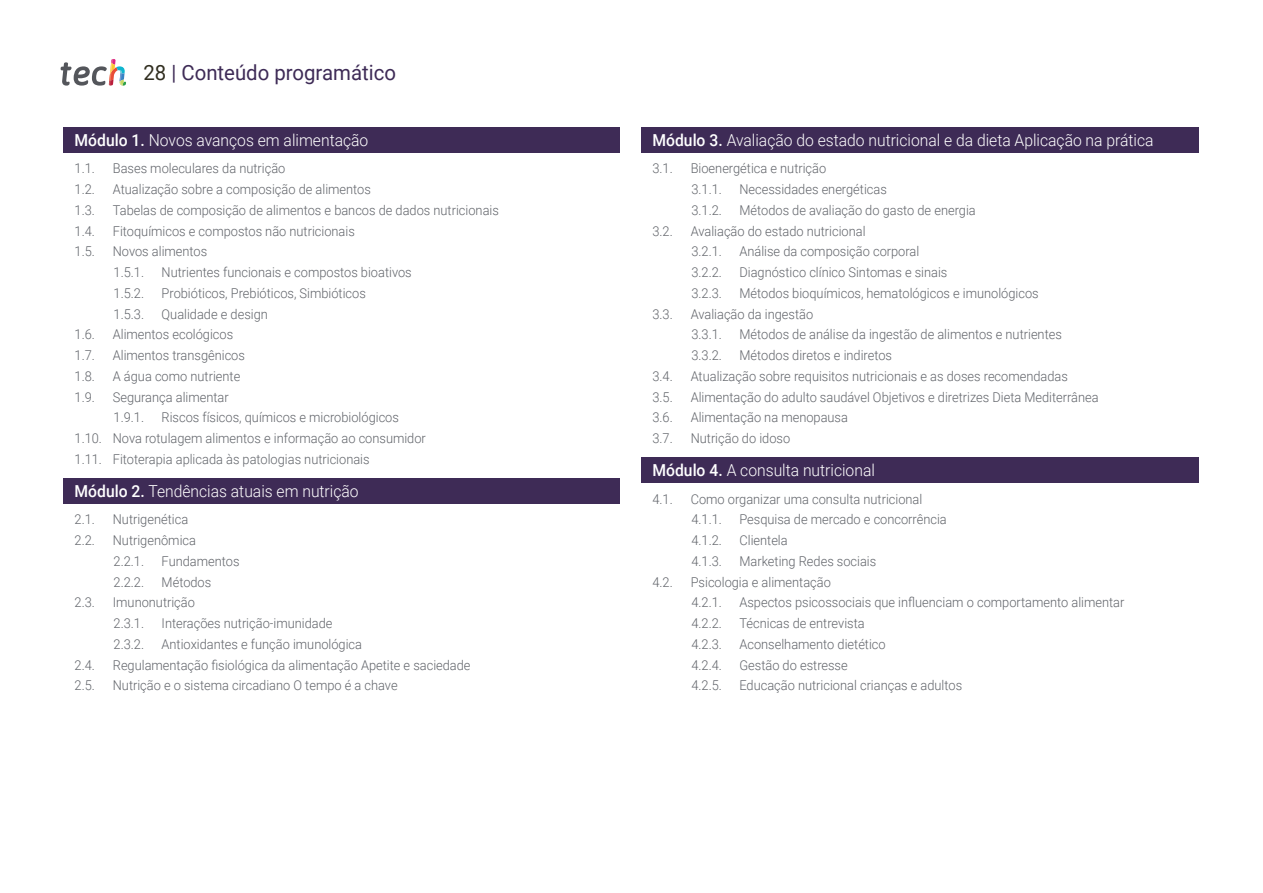
<style>
.page{position:relative;width:1263px;height:893px;background:#fff}
.page>*{position:absolute;margin:0;border:0;box-sizing:border-box;transform-origin:0 0}
.t1{font:21px "Roboto";color:#3e2b56}
.t2{font:300 16.5px "Roboto";color:#fff;scale:.95 1}
.t3{font:300 13.5px/20.7px "Roboto";color:#61646a;scale:.95 1}
.s1{color:#312e20}
.s2{font-weight:500}
</style>
<div class="page">
<svg style="left:61px;top:59px;width:65px;height:27px"></svg>
<div style="left:64px;top:128px;width:556px;height:25px;background:#3e2b56"></div>
<div style="left:64px;top:478px;width:556px;height:25px;background:#3e2b56"></div>
<div style="left:641px;top:128px;width:558px;height:25px;background:#3e2b56"></div>
<div style="left:641px;top:458px;width:558px;height:25px;background:#3e2b56"></div>
<h1 class="t1" style="left:144px;top:57px;width:254px"><span class="s1">28</span> | Conteúdo programático</h1>
<p class="t2" style="left:75px;top:129px;width:311px"><span class="s2">Módulo 1.</span> Novos avanços em alimentação</p>
<p class="t3" style="left:75px;top:158px;width:23px">1.1.</p>
<p class="t3" style="left:113px;top:158px;width:183px">Bases moleculares da nutrição</p>
<p class="t3" style="left:75px;top:179px;width:23px">1.2.</p>
<p class="t3" style="left:113px;top:179px;width:273px">Atualização sobre a composição de alimentos</p>
<p class="t3" style="left:75px;top:199px;width:23px">1.3.</p>
<p class="t3" style="left:113px;top:199px;width:408px">Tabelas de composição de alimentos e bancos de dados nutricionais</p>
<p class="t3" style="left:75px;top:220px;width:23px">1.4.</p>
<p class="t3" style="left:113px;top:220px;width:256px">Fitoquímicos e compostos não nutricionais</p>
<p class="t3" style="left:75px;top:241px;width:23px">1.5.</p>
<p class="t3" style="left:113px;top:241px;width:101px">Novos alimentos<br>1.5.1.</p>
<p class="t3" style="left:162px;top:262px;width:265px">Nutrientes funcionais e compostos bioativos</p>
<p class="t3" style="left:114px;top:282px;width:34px">1.5.2.</p>
<p class="t3" style="left:162px;top:282px;width:216px">Probióticos, Prebióticos, Simbióticos</p>
<p class="t3" style="left:114px;top:303px;width:34px">1.5.3.</p>
<p class="t3" style="left:162px;top:303px;width:113px">Qualidade e design</p>
<p class="t3" style="left:75px;top:324px;width:23px">1.6.</p>
<p class="t3" style="left:113px;top:324px;width:128px">Alimentos ecológicos</p>
<p class="t3" style="left:75px;top:345px;width:23px">1.7.</p>
<p class="t3" style="left:113px;top:345px;width:141px">Alimentos transgênicos</p>
<p class="t3" style="left:75px;top:365px;width:23px">1.8.</p>
<p class="t3" style="left:113px;top:365px;width:136px">A água como nutriente</p>
<p class="t3" style="left:75px;top:386px;width:23px">1.9.</p>
<p class="t3" style="left:113px;top:386px;width:124px">Segurança alimentar<br>1.9.1.</p>
<p class="t3" style="left:75px;top:407px;width:371px;text-indent:87px">Riscos físicos, químicos e microbiológicos<br>1.10. Nova rotulagem alimentos e informação ao consumidor<br>1.11. Fitoterapia aplicada às patologias nutricionais</p>
<p class="t2" style="left:75px;top:480px;width:301px"><span class="s2">Módulo 2.</span> Tendências atuais em nutrição</p>
<p class="t3" style="left:75px;top:509px;width:23px">2.1.</p>
<p class="t3" style="left:113px;top:509px;width:81px">Nutrigenética</p>
<p class="t3" style="left:75px;top:529px;width:23px">2.2.</p>
<p class="t3" style="left:113px;top:529px;width:89px">Nutrigenômica<br>2.2.1.</p>
<p class="t3" style="left:162px;top:550px;width:83px">Fundamentos</p>
<p class="t3" style="left:114px;top:571px;width:34px">2.2.2.</p>
<p class="t3" style="left:162px;top:571px;width:54px">Métodos</p>
<p class="t3" style="left:75px;top:592px;width:23px">2.3.</p>
<p class="t3" style="left:113px;top:592px;width:88px">Imunonutrição<br>2.3.1.</p>
<p class="t3" style="left:162px;top:612px;width:181px">Interações nutrição-imunidade</p>
<p class="t3" style="left:114px;top:633px;width:34px">2.3.2.</p>
<p class="t3" style="left:162px;top:633px;width:213px">Antioxidantes e função imunológica</p>
<p class="t3" style="left:75px;top:654px;width:23px">2.4.</p>
<p class="t3" style="left:113px;top:654px;width:378px">Regulamentação fisiológica da alimentação Apetite e saciedade</p>
<p class="t3" style="left:75px;top:675px;width:23px">2.5.</p>
<p class="t3" style="left:113px;top:675px;width:301px">Nutrição e o sistema circadiano O tempo é a chave</p>
<p class="t2" style="left:652px;top:129px;width:529px"><span class="s2">Módulo 3.</span> Avaliação do estado nutricional e da dieta Aplicação na prática</p>
<p class="t3" style="left:652px;top:158px;width:23px">3.1.</p>
<p class="t3" style="left:691px;top:158px;width:144px">Bioenergética e nutrição<br>3.1.1.</p>
<p class="t3" style="left:739px;top:179px;width:157px">Necessidades energéticas</p>
<p class="t3" style="left:691px;top:199px;width:34px">3.1.2.</p>
<p class="t3" style="left:739px;top:199px;width:250px">Métodos de avaliação do gasto de energia</p>
<p class="t3" style="left:652px;top:220px;width:23px">3.2.</p>
<p class="t3" style="left:691px;top:220px;width:186px">Avaliação do estado nutricional<br>3.2.1.</p>
<p class="t3" style="left:739px;top:241px;width:191px">Análise da composição corporal</p>
<p class="t3" style="left:691px;top:262px;width:34px">3.2.2.</p>
<p class="t3" style="left:739px;top:262px;width:220px">Diagnóstico clínico Sintomas e sinais</p>
<p class="t3" style="left:691px;top:282px;width:34px">3.2.3.</p>
<p class="t3" style="left:739px;top:282px;width:316px">Métodos bioquímicos, hematológicos e imunológicos</p>
<p class="t3" style="left:652px;top:303px;width:23px">3.3.</p>
<p class="t3" style="left:691px;top:303px;width:130px">Avaliação da ingestão<br>3.3.1.</p>
<p class="t3" style="left:739px;top:324px;width:341px">Métodos de análise da ingestão de alimentos e nutrientes</p>
<p class="t3" style="left:691px;top:345px;width:34px">3.3.2.</p>
<p class="t3" style="left:739px;top:345px;width:162px">Métodos diretos e indiretos</p>
<p class="t3" style="left:652px;top:365px;width:23px">3.4.</p>
<p class="t3" style="left:691px;top:365px;width:399px">Atualização sobre requisitos nutricionais e as doses recomendadas</p>
<p class="t3" style="left:652px;top:386px;width:23px">3.5.</p>
<p class="t3" style="left:691px;top:386px;width:431px">Alimentação do adulto saudável Objetivos e diretrizes Dieta Mediterrânea</p>
<p class="t3" style="left:652px;top:407px;width:23px">3.6.</p>
<p class="t3" style="left:691px;top:407px;width:167px">Alimentação na menopausa</p>
<p class="t3" style="left:652px;top:428px;width:23px">3.7.</p>
<p class="t3" style="left:691px;top:428px;width:106px">Nutrição do idoso</p>
<p class="t2" style="left:652px;top:459px;width:236px"><span class="s2">Módulo 4.</span> A consulta nutricional</p>
<p class="t3" style="left:652px;top:488px;width:23px">4.1.</p>
<p class="t3" style="left:691px;top:488px;width:245px">Como organizar uma consulta nutricional<br>4.1.1.</p>
<p class="t3" style="left:739px;top:509px;width:220px">Pesquisa de mercado e concorrência</p>
<p class="t3" style="left:691px;top:529px;width:34px">4.1.2.</p>
<p class="t3" style="left:739px;top:529px;width:52px">Clientela</p>
<p class="t3" style="left:691px;top:550px;width:34px">4.1.3.</p>
<p class="t3" style="left:739px;top:550px;width:146px">Marketing Redes sociais</p>
<p class="t3" style="left:652px;top:571px;width:23px">4.2.</p>
<p class="t3" style="left:691px;top:571px;width:149px">Psicologia e alimentação<br>4.2.1.</p>
<p class="t3" style="left:739px;top:592px;width:407px">Aspectos psicossociais que influenciam o comportamento alimentar</p>
<p class="t3" style="left:691px;top:612px;width:34px">4.2.2.</p>
<p class="t3" style="left:739px;top:612px;width:133px">Técnicas de entrevista</p>
<p class="t3" style="left:691px;top:633px;width:34px">4.2.3.</p>
<p class="t3" style="left:739px;top:633px;width:155px">Aconselhamento dietético</p>
<p class="t3" style="left:691px;top:654px;width:34px">4.2.4.</p>
<p class="t3" style="left:739px;top:654px;width:115px">Gestão do estresse</p>
<p class="t3" style="left:691px;top:675px;width:34px">4.2.5.</p>
<p class="t3" style="left:739px;top:675px;width:236px">Educação nutricional crianças e adultos</p>
</div>
